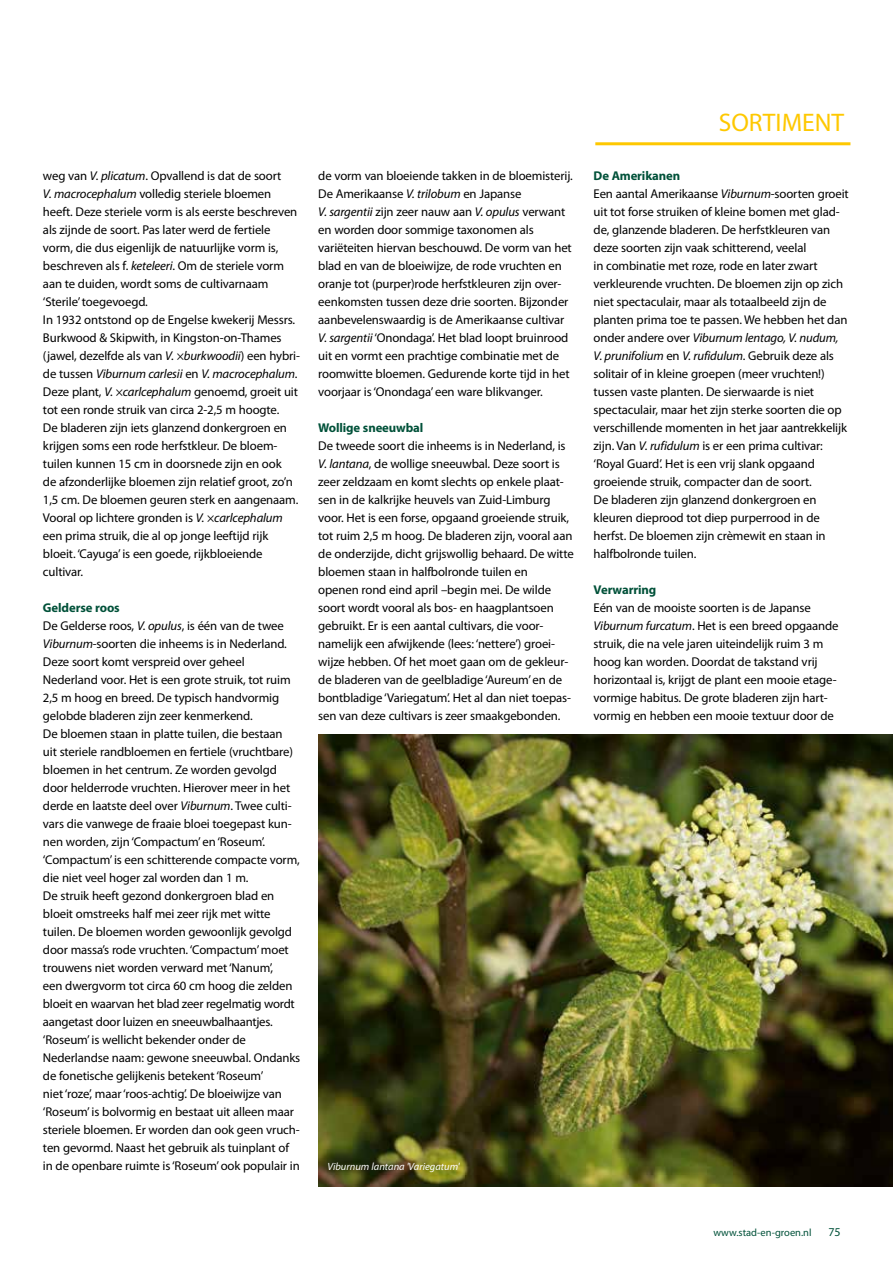
<style>
.page{position:relative;width:893px;height:1263px;background:#fff}
.page>*{position:absolute;margin:0;border:0;box-sizing:border-box;transform-origin:0 0}
.t1{font:25.5px "Myriad Pro";color:#fec800}
.t2{font:12.75px/18px "Myriad Pro";letter-spacing:-.01em;color:#000}
.t3{font:700 12.75px "Myriad Pro";letter-spacing:-.01em;color:#005139}
.t4{font:12px "Myriad Pro";color:#005139}
.t5{font:italic 10.5px "Myriad Pro";color:#fff}
.t6{font:10.5px "Myriad Pro";color:#005139}
.s1{font-style:italic}
.s2{font-weight:700;color:#005139}
</style>
<div class="page">
<hr style="left:595px;top:142px;width:255px;height:3px;background:#fec800">
<img style="left:319px;top:735px;width:574px;height:451px">
<p class="t2" style="left:43px;top:167px;width:259px">weg van <span class="s1">V. plicatum</span>. Opvallend is dat de soort<br><span class="s1">V. macrocephalum</span> volledig steriele bloemen heeft. Deze steriele vorm is als eerste beschreven als zijnde de soort. Pas later werd de fertiele vorm, die dus eigenlijk de natuurlijke vorm is, beschreven als f. <span class="s1">keteleeri</span>. Om de steriele vorm aan te duiden, wordt soms de cultivarnaam ‘Sterile’ toegevoegd.<br>In 1932 ontstond op de Engelse kwekerij Messrs.<br>Burkwood &amp; Skipwith, in Kingston-on-Thames (jawel, dezelfde als van <span class="s1">V. ×burkwoodii</span>) een hybri&shy;de tussen <span class="s1">Viburnum carlesii</span> en <span class="s1">V. macrocephalum</span>.<br>Deze plant, <span class="s1">V. ×carlcephalum</span> genoemd, groeit uit tot een ronde struik van circa 2-2,5 m hoogte.<br>De bladeren zijn iets glanzend donkergroen en krijgen soms een rode herfstkleur. De bloem&shy;tuilen kunnen 15 cm in doorsnede zijn en ook<br>de afzonderlijke bloemen zijn relatief groot, zo’n 1,5 cm. De bloemen geuren sterk en aangenaam.<br>Vooral op lichtere gronden is <span class="s1">V. ×carlcephalum </span>een prima struik, die al op jonge leeftijd rijk bloeit. ‘Cayuga’ is een goede, rijkbloeiende cultivar.</p>
<p class="t2" style="left:43px;top:599px;width:259px"><span class="s2">Gelderse roos<br></span>De Gelderse roos, <span class="s1">V. opulus</span>, is één van de twee <span class="s1">Viburnum</span>-soorten die inheems is in Nederland.<br>Deze soort komt verspreid over geheel Nederland voor. Het is een grote struik, tot ruim 2,5 m hoog en breed. De typisch handvormig gelobde bladeren zijn zeer kenmerkend.<br>De bloemen staan in platte tuilen, die bestaan<br>uit steriele randbloemen en fertiele (vruchtbare) bloemen in het centrum. Ze worden gevolgd door helderrode vruchten. Hierover meer in het derde en laatste deel over <span class="s1">Viburnum</span>. Twee culti&shy;vars die vanwege de fraaie bloei toegepast kun&shy;nen worden, zijn ‘Compactum’ en ‘Roseum’. ‘Compactum’ is een schitterende compacte vorm, die niet veel hoger zal worden dan 1 m.<br>De struik heeft gezond donkergroen blad en bloeit omstreeks half mei zeer rijk met witte tuilen. De bloemen worden gewoonlijk gevolgd door massa’s rode vruchten. ‘Compactum’ moet trouwens niet worden verward met ‘Nanum’,<br>een dwergvorm tot circa 60 cm hoog die zelden bloeit en waarvan het blad zeer regelmatig wordt aangetast door luizen en sneeuwbalhaantjes. ‘Roseum’ is wellicht bekender onder de Nederlandse naam: gewone sneeuwbal. Ondanks de fonetische gelijkenis betekent ‘Roseum’<br>niet ‘roze’, maar ‘roos-achtig’. De bloeiwijze van ‘Roseum’ is bolvormig en bestaat uit alleen maar steriele bloemen. Er worden dan ook geen vruch&shy;ten gevormd. Naast het gebruik als tuinplant of in de openbare ruimte is ‘Roseum’ ook populair in</p>
<p class="t2" style="left:318px;top:167px;width:256px">de vorm van bloeiende takken in de bloemisterij.<br>De Amerikaanse <span class="s1">V. trilobum</span> en Japanse<br><span class="s1">V. sargentii</span> zijn zeer nauw aan <span class="s1">V. opulus</span> verwant en worden door sommige taxonomen als variëteiten hiervan beschouwd. De vorm van het blad en van de bloeiwijze, de rode vruchten en oranje tot (purper)rode herfstkleuren zijn over&shy;eenkomsten tussen deze drie soorten. Bijzonder aanbevelenswaardig is de Amerikaanse cultivar <span class="s1">V. sargentii</span> ‘Onondaga’. Het blad loopt bruinrood uit en vormt een prachtige combinatie met de roomwitte bloemen. Gedurende korte tijd in het voorjaar is ‘Onondaga’ een ware blikvanger.</p>
<p class="t3" style="left:318px;top:420px;width:107px">Wollige sneeuwbal</p>
<p class="t2" style="left:318px;top:437px;width:257px">De tweede soort die inheems is in Nederland, is <span class="s1">V. lantana</span>, de wollige sneeuwbal. Deze soort is zeer zeldzaam en komt slechts op enkele plaat&shy;sen in de kalkrijke heuvels van Zuid-Limburg voor. Het is een forse, opgaand groeiende struik, tot ruim 2,5 m hoog. De bladeren zijn, vooral aan de onderzijde, dicht grijswollig behaard. De witte bloemen staan in halfbolronde tuilen en<br>openen rond eind april –begin mei. De wilde soort wordt vooral als bos- en haagplantsoen gebruikt. Er is een aantal cultivars, die voor&shy;namelijk een afwijkende (lees: ‘nettere’) groei&shy;wijze hebben. Of het moet gaan om de gekleur&shy;de bladeren van de geelbladige ‘Aureum’ en de bontbladige ‘Variegatum’. Het al dan niet toepas&shy;sen van deze cultivars is zeer smaakgebonden.</p>
<p class="t5" style="left:327px;top:1160px;width:134px">Viburnum lantana 'Variegatum'</p>
<h1 class="t1" style="left:719px;top:107px;width:127px">SORTIMENT</h1>
<p class="t2" style="left:594px;top:167px;width:257px"><span class="s2">De Amerikanen<br></span>Een aantal Amerikaanse <span class="s1">Viburnum</span>-soorten groeit uit tot forse struiken of kleine bomen met glad&shy;de, glanzende bladeren. De herfstkleuren van deze soorten zijn vaak schitterend, veelal<br>in combinatie met roze, rode en later zwart verkleurende vruchten. De bloemen zijn op zich niet spectaculair, maar als totaalbeeld zijn de planten prima toe te passen. We hebben het dan onder andere over <span class="s1">Viburnum lentago, V. nudum, V. prunifolium</span> en <span class="s1">V. rufidulum</span>. Gebruik deze als solitair of in kleine groepen (meer vruchten!) tussen vaste planten. De sierwaarde is niet spectaculair, maar het zijn sterke soorten die op verschillende momenten in het jaar aantrekkelijk zijn. Van <span class="s1">V. rufidulum</span> is er een prima cultivar: ‘Royal Guard’. Het is een vrij slank opgaand groeiende struik, compacter dan de soort.<br>De bladeren zijn glanzend donkergroen en kleuren dieprood tot diep purperrood in de herfst. De bloemen zijn crèmewit en staan in halfbolronde tuilen.</p>
<p class="t3" style="left:594px;top:582px;width:64px">Verwarring</p>
<p class="t2" style="left:594px;top:599px;width:247px">Eén van de mooiste soorten is de Japanse <span class="s1">Viburnum furcatum</span>. Het is een breed opgaande struik, die na vele jaren uiteindelijk ruim 3 m hoog kan worden. Doordat de takstand vrij horizontaal is, krijgt de plant een mooie etage&shy;vormige habitus. De grote bladeren zijn hart&shy;vormig en hebben een mooie textuur door de</p>
<p class="t6" style="left:713px;top:1226px;width:100px">www.stad-en-groen.nl</p>
<p class="t4" style="left:828px;top:1224px;width:14px">75</p>
</div>
